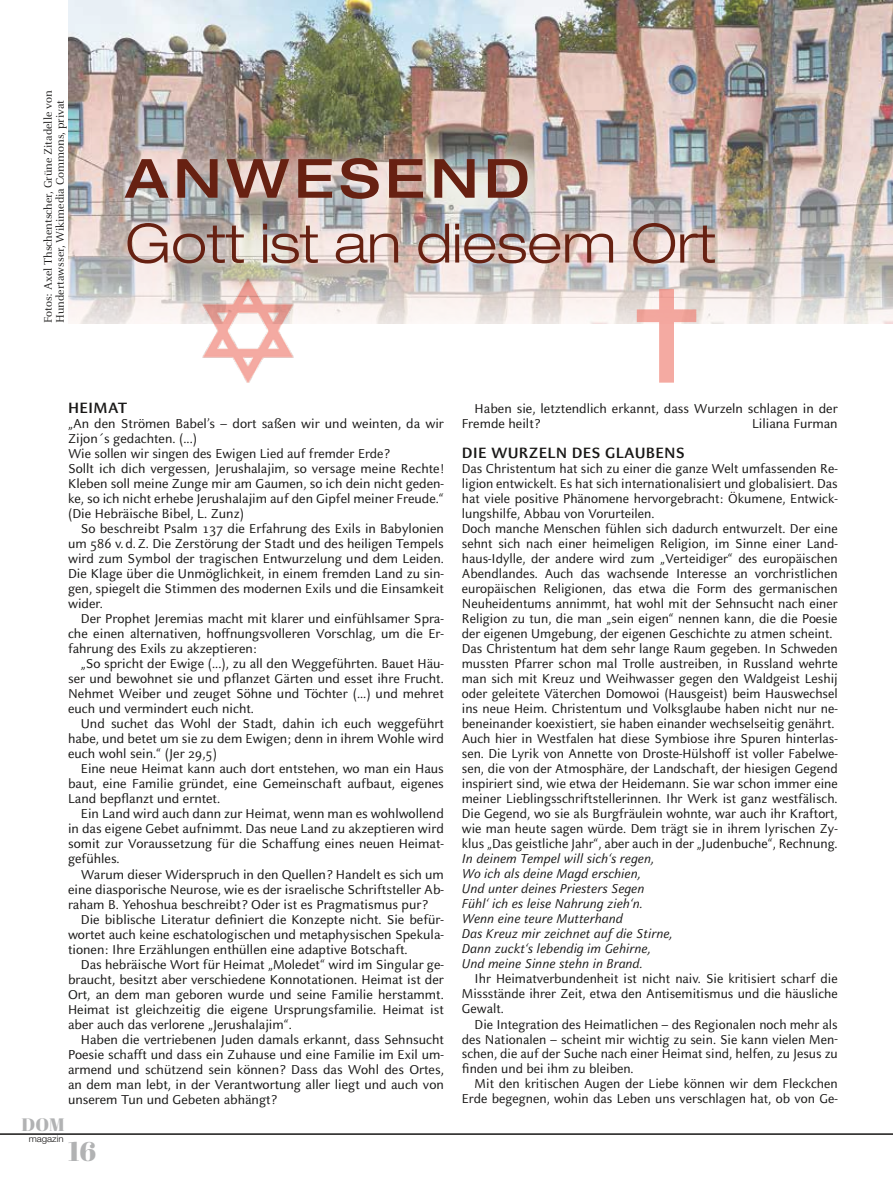
<style>
.page{position:relative;width:893px;height:1191px;background:#fff}
.page>*{position:absolute;margin:0;border:0;box-sizing:border-box;transform-origin:0 0}
.t1{font:300 expanded 54px "Helvetica Neue LT Com";color:#672112}
.t2{font:500 expanded 54px "Helvetica Neue LT Com";letter-spacing:.1em;color:#672112}
.t3{font:27px "Abril Fatface";color:#b1b2b3}
.t4{font:18px "Abril Fatface";color:#b1b2b3}
.t5{font:700 16.5px "Celeste Sans";letter-spacing:.015em;color:#181716}
.t6{font:14.25px/15px "Celeste Sans";color:#181716;text-align:justify}
.t7{font:italic 14.25px/15px "Celeste Sans";color:#181716}
.t8{font:12px/12px "Celeste";color:#181716}
.t9{font:300 9px "Helvetica Neue LT Std";color:#181716;scale:1.08 1}
</style>
<div class="page">
<img style="left:68px;top:0;width:825px;height:323px">
<img style="left:199px;top:283px;width:98px;height:100px">
<hr style="left:0;top:1133px;width:893px;height:1px;background:#181716">
<svg style="left:637px;top:289px;width:59px;height:94px"></svg>
<div style="left:107px;top:139px;width:625px;height:144px;background:#fff;opacity:.75"></div>
<p class="t8" style="left:42px;top:323px;width:234px;rotate:-90deg">Fotos: Axel Thschentscher, Grüne Zitadelle von<br>Hundertawsser, Wikimedia Commons, privat</p>
<h1 class="t2" style="left:125px;top:159px;width:406px">ANWESEND</h1>
<h1 class="t1" style="left:125px;top:224px;width:593px">Gott ist an diesem Ort</h1>
<p class="t5" style="left:68px;top:399px;width:61px">HEIMAT</p>
<p class="t6" style="left:68px;top:416px;width:377px;text-align:left">„An den Strömen Babel’s – dort saßen wir und weinten, da wir Zijon´s gedachten. (...)<br>Wie sollen wir singen des Ewigen Lied auf fremder Erde?<br>Sollt ich dich vergessen, Jerushalajim, so versage meine Rechte!<br>Kleben soll meine Zunge mir am Gaumen, so ich dein nicht geden&shy;ke, so ich nicht erhebe Jerushalajim auf den Gipfel meiner Freude.“ (Die Hebräische Bibel, L. Zunz)</p>
<p class="t6" style="left:68px;top:521px;width:377px;text-indent:13px">So beschreibt Psalm 137 die Erfahrung des Exils in Babylonien um 586 v.d.Z. Die Zerstörung der Stadt und des heiligen Tempels wird zum Symbol der tragischen Entwurzelung und dem Leiden.<br>Die Klage über die Unmöglichkeit, in einem fremden Land zu sin&shy;gen, spiegelt die Stimmen des modernen Exils und die Einsamkeit wider.</p>
<p class="t6" style="left:68px;top:611px;width:377px;text-indent:13px">Der Prophet Jeremias macht mit klarer und einfühlsamer Spra&shy;che einen alternativen, hoffnungsvolleren Vorschlag, um die Er&shy;fahrung des Exils zu akzeptieren:</p>
<p class="t6" style="left:68px;top:656px;width:377px;text-indent:13px">„So spricht der Ewige (...), zu all den Weggeführten. Bauet Häu&shy;ser und bewohnet sie und pflanzet Gärten und esset ihre Frucht.<br>Nehmet Weiber und zeuget Söhne und Töchter (...) und mehret euch und vermindert euch nicht.</p>
<p class="t6" style="left:68px;top:716px;width:377px;text-indent:13px">Und suchet das Wohl der Stadt, dahin ich euch weggeführt habe, und betet um sie zu dem Ewigen; denn in ihrem Wohle wird euch wohl sein.“ (Jer 29,5)</p>
<p class="t6" style="left:68px;top:761px;width:377px;text-indent:13px">Eine neue Heimat kann auch dort entstehen, wo man ein Haus baut, eine Familie gründet, eine Gemeinschaft aufbaut, eigenes Land bepflanzt und erntet.</p>
<p class="t6" style="left:68px;top:806px;width:377px;text-indent:13px">Ein Land wird auch dann zur Heimat, wenn man es wohlwollend in das eigene Gebet aufnimmt. Das neue Land zu akzeptieren wird somit zur Voraussetzung für die Schaffung eines neuen Heimat&shy;gefühles.</p>
<p class="t6" style="left:68px;top:866px;width:377px;text-indent:13px">Warum dieser Widerspruch in den Quellen? Handelt es sich um eine diasporische Neurose, wie es der israelische Schriftsteller Ab&shy;raham B. Yehoshua beschreibt? Oder ist es Pragmatismus pur?</p>
<p class="t6" style="left:68px;top:911px;width:377px;text-indent:13px">Die biblische Literatur definiert die Konzepte nicht. Sie befür&shy;wortet auch keine eschatologischen und metaphysischen Spekula&shy;tionen: Ihre Erzählungen enthüllen eine adaptive Botschaft.</p>
<p class="t6" style="left:68px;top:956px;width:377px;text-indent:13px">Das hebräische Wort für Heimat „Moledet“ wird im Singular ge&shy;braucht, besitzt aber verschiedene Konnotationen. Heimat ist der Ort, an dem man geboren wurde und seine Familie herstammt.<br>Heimat ist gleichzeitig die eigene Ursprungsfamilie. Heimat ist aber auch das verlorene „Jerushalajim“.</p>
<p class="t6" style="left:68px;top:1031px;width:377px;text-indent:13px">Haben die vertriebenen Juden damals erkannt, dass Sehnsucht Poesie schafft und dass ein Zuhause und eine Familie im Exil um&shy;armend und schützend sein können? Dass das Wohl des Ortes, an dem man lebt, in der Verantwortung aller liegt und auch von unserem Tun und Gebeten abhängt?</p>
<p class="t4" style="left:22px;top:1112px;width:45px">DOM</p>
<p class="t9" style="left:29px;top:1133px;width:34px">magazin</p>
<h2 class="t3" style="left:68px;top:1132px;width:30px">16</h2>
<p class="t6" style="left:462px;top:401px;width:377px;text-indent:13px">Haben sie, letztendlich erkannt, dass Wurzeln schlagen in der<br>Fremde heilt?</p>
<p class="t6" style="left:752px;top:416px;width:87px">Liliana Furman</p>
<p class="t5" style="left:462px;top:444px;width:225px">DIE WURZELN DES GLAUBENS</p>
<p class="t6" style="left:462px;top:461px;width:377px;text-align:left">Das Christentum hat sich zu einer die ganze Welt umfassenden Re&shy;ligion entwickelt. Es hat sich internationalisiert und globalisiert. Das hat viele positive Phänomene hervorgebracht: Ökumene, Entwick&shy;lungshilfe, Abbau von Vorurteilen.<br>Doch manche Menschen fühlen sich dadurch entwurzelt. Der eine sehnt sich nach einer heimeligen Religion, im Sinne einer Land&shy;haus-Idylle, der andere wird zum „Verteidiger“ des europäischen Abendlandes. Auch das wachsende Interesse an vorchristlichen europäischen Religionen, das etwa die Form des germanischen Neuheidentums annimmt, hat wohl mit der Sehnsucht nach einer Religion zu tun, die man „sein eigen“ nennen kann, die die Poesie der eigenen Umgebung, der eigenen Geschichte zu atmen scheint.<br>Das Christentum hat dem sehr lange Raum gegeben. In Schweden mussten Pfarrer schon mal Trolle austreiben, in Russland wehrte man sich mit Kreuz und Weihwasser gegen den Waldgeist Leshij oder geleitete Väterchen Domowoi (Hausgeist) beim Hauswechsel ins neue Heim. Christentum und Volksglaube haben nicht nur ne&shy;beneinander koexistiert, sie haben einander wechselseitig genährt.<br>Auch hier in Westfalen hat diese Symbiose ihre Spuren hinterlas&shy;sen. Die Lyrik von Annette von Droste-Hülshoff ist voller Fabelwe&shy;sen, die von der Atmosphäre, der Landschaft, der hiesigen Gegend inspiriert sind, wie etwa der Heidemann. Sie war schon immer eine meiner Lieblingsschriftstellerinnen. Ihr Werk ist ganz westfälisch.<br>Die Gegend, wo sie als Burgfräulein wohnte, war auch ihr Kraftort, wie man heute sagen würde. Dem trägt sie in ihrem lyrischen Zy&shy;klus „Das geistliche Jahr“, aber auch in der „Judenbuche“, Rechnung.</p>
<p class="t7" style="left:462px;top:851px;width:212px">In deinem Tempel will sich‘s regen,<br>Wo ich als deine Magd erschien,<br>Und unter deines Priesters Segen<br>Fühl‘ ich es leise Nahrung zieh‘n.<br>Wenn eine teure Mutterhand<br>Das Kreuz mir zeichnet auf die Stirne,<br>Dann zuckt‘s lebendig im Gehirne,<br>Und meine Sinne stehn in Brand.</p>
<p class="t6" style="left:462px;top:971px;width:377px;text-indent:13px">Ihr Heimatverbundenheit ist nicht naiv. Sie kritisiert scharf die Missstände ihrer Zeit, etwa den Antisemitismus und die häusliche Gewalt.</p>
<p class="t6" style="left:462px;top:1016px;width:377px;text-indent:13px">Die Integration des Heimatlichen – des Regionalen noch mehr als des Nationalen – scheint mir wichtig zu sein. Sie kann vielen Men&shy;schen, die auf der Suche nach einer Heimat sind, helfen, zu Jesus zu finden und bei ihm zu bleiben.</p>
<p class="t6" style="left:462px;top:1076px;width:377px;text-align:right">Mit den kritischen Augen der Liebe können wir dem Fleckchen<br>Erde begegnen, wohin das Leben uns verschlagen hat, ob von Ge-</p>
</div>
